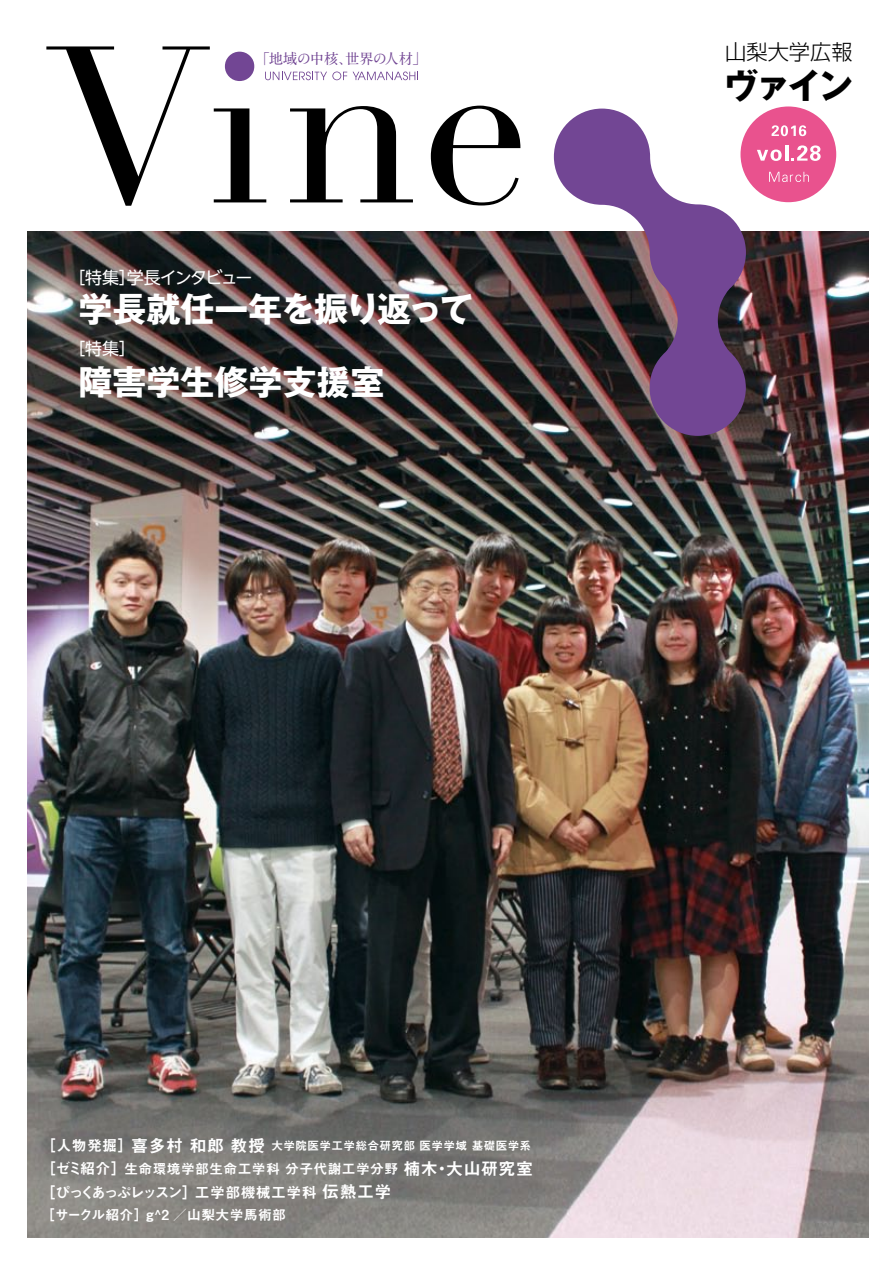
<style>
.page{position:relative;width:893px;height:1263px;background:#fff}
.page>*{position:absolute;margin:0;border:0;box-sizing:border-box;transform-origin:0 0}
.t1{font:700 34.5px "Gothic MB101 Pro";color:#000}
.t2{font:700 34.05px "Gothic MB101 Pro";letter-spacing:-.035em;color:#fff}
.t3{font:700 34.05px "Gothic MB101 Pro";color:#fff}
.t4{font:300 21.3px "Shin Go Pro";color:#000}
.t5{font:16.95px "UD Shin Go NT Pro";letter-spacing:-.095em;color:#fff}
.t6{font:14.85px "Midashi Go Pro MB31";letter-spacing:-.115em;color:#fff}
.t7{font:700 14.4px "A1 Mincho Std";letter-spacing:-.04em;color:#724694}
.t8{font:13.8px "Midashi Go Pro MB31";letter-spacing:.025em;color:#fff}
.t9{font:11.7px "Midashi Go Pro MB31";letter-spacing:.025em;color:#fff}
.s1{font-size:14.85px}
.s2{font-size:16.95px}
</style>
<div class="page">
<img style="left:28px;top:231px;width:840px;height:1006px">
<div style="left:740px;top:106px;width:96px;height:96px;background:#e9528e;border-radius:50%"></div>
<svg style="left:554px;top:109px;width:192px;height:327px"></svg>
<svg style="left:431px;top:106px;width:89px;height:99px"></svg>
<svg style="left:46px;top:46px;width:372px;height:160px"></svg>
<svg style="left:772px;top:125px;width:34px;height:11px"></svg>
<svg style="left:757px;top:150px;width:25px;height:11px"></svg>
<hr style="left:785px;top:145px;width:3px;height:16px;background:#fff">
<svg style="left:791px;top:145px;width:30px;height:16px"></svg>
<svg style="left:769px;top:172px;width:40px;height:10px"></svg>
<p class="t7" style="left:256px;top:47px;width:173px">「地域の中核、世界の人材」</p>
<p class="t5" style="left:68px;top:263px;width:186px">［特集］学長インタビュー</p>
<h2 class="t2" style="left:78px;top:281px;width:396px">学長就任一年を振り返って</h2>
<p class="t5" style="left:68px;top:335px;width:70px">［特集］</p>
<h2 class="t3" style="left:78px;top:354px;width:308px">障害学生修学支援室</h2>
<h3 class="t4" style="left:725px;top:35px;width:129px">山梨大学広報</h3>
<h1 class="t1" style="left:724px;top:58px;width:131px">ヴァイン</h1>
<p class="t9" style="left:41px;top:1136px;width:492px"><span class="s1">［人物発掘］</span><span class="s2">喜多村 和郎 教授</span> 大学院医学工学総合研究部 医学学域 基礎医学系</p>
<p class="t8" style="left:41px;top:1157px;width:493px"><span class="s1">［ゼミ紹介］</span>生命環境学部生命工学科 分子代謝工学分野 <span class="s2">楠木・大山研究室</span></p>
<p class="t6" style="left:41px;top:1180px;width:352px">［ぴっくあっぷレッスン］工学部機械工学科 <span class="s2">伝熱工学</span></p>
<p class="t8" style="left:41px;top:1203px;width:246px">［サークル紹介］g^2 ／山梨大学馬術部</p>
</div>
